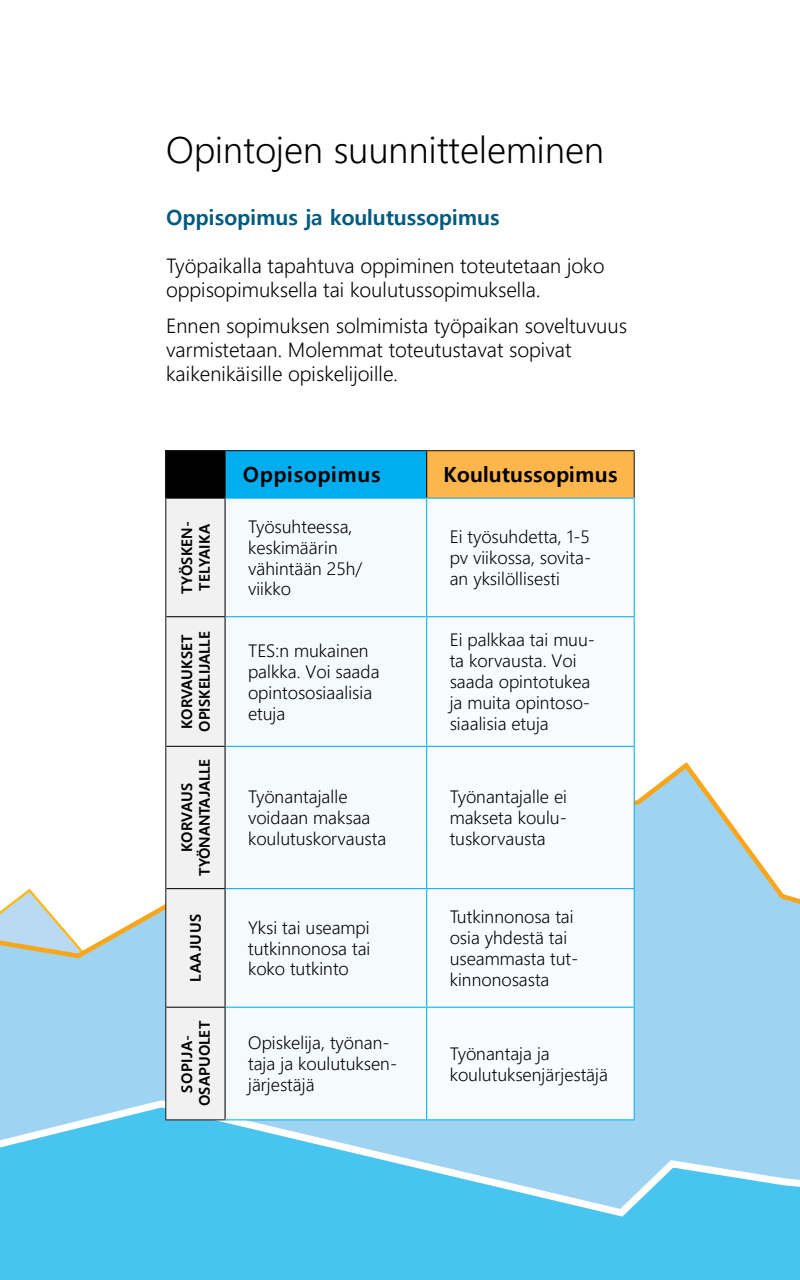
<style>
.page{position:relative;width:800px;height:1280px;background:#fff}
.page>*{position:absolute;margin:0;border:0;box-sizing:border-box;transform-origin:0 0}
.t1{font:300 36px "Malgun Gothic";color:#000}
.t2{font:700 21px "Malgun Gothic";color:#005b7f}
.t3{font:700 20.9px "Malgun Gothic";letter-spacing:.01em;color:#000}
.t4{font:700 20.9px "Malgun Gothic";letter-spacing:.03em;color:#000}
.t5{font:300 20px/24px "Malgun Gothic";color:#000}
.t6{font:300 17.4px/20.9px "Malgun Gothic";color:#000}
.t7{font:700 14.6px/17.6px "Malgun Gothic";color:#000}
.t8{font:700 14.6px/17.6px "Malgun Gothic";letter-spacing:-.02em;color:#000;text-align:center}
.t9{font:700 14.6px "Malgun Gothic";letter-spacing:.03em;color:#000}
</style>
<div class="page">
<svg style="left:0;top:762px;width:800px;height:320px"></svg>
<svg style="left:0;top:1082px;width:800px;height:198px;background:#66caf1"></svg>
<div style="left:166px;top:451px;width:59px;height:47px;background:#000"></div>
<div style="left:225px;top:451px;width:202px;height:47px;background:#00aeef"></div>
<div style="left:427px;top:451px;width:207px;height:47px;background:#fcb64c"></div>
<div style="left:166px;top:499px;width:59px;height:620px;background:#f1f1f2"></div>
<div style="left:226px;top:617px;width:200px;height:502px;background:#f5fafd"></div>
<svg style="left:427px;top:499px;width:207px;height:620px"></svg>
<hr style="left:225px;top:451px;width:1px;height:47px;background:#000">
<hr style="left:426px;top:451px;width:1px;height:47px;background:#000">
<hr style="left:165px;top:450px;width:60px;height:1px;background:#1a1a1a">
<hr style="left:165px;top:451px;width:1px;height:47px;background:#1a1a1a">
<hr style="left:225px;top:450px;width:202px;height:1px;background:#1a1a1a">
<hr style="left:427px;top:450px;width:208px;height:1px;background:#1a1a1a">
<hr style="left:634px;top:451px;width:1px;height:47px;background:#1a1a1a">
<hr style="left:165px;top:498px;width:1px;height:119px;background:#1a1a1a">
<hr style="left:165px;top:617px;width:1px;height:129px;background:#1a1a1a">
<hr style="left:165px;top:746px;width:1px;height:143px;background:#1a1a1a">
<hr style="left:165px;top:889px;width:1px;height:118px;background:#1a1a1a">
<hr style="left:165px;top:1007px;width:1px;height:112px;background:#1a1a1a">
<hr style="left:166px;top:498px;width:60px;height:1px;background:#000">
<hr style="left:226px;top:498px;width:201px;height:1px;background:#00aeef">
<hr style="left:427px;top:498px;width:208px;height:1px;background:#00aeef">
<hr style="left:225px;top:499px;width:1px;height:117px;background:#000">
<hr style="left:166px;top:616px;width:60px;height:1px;background:#000">
<hr style="left:426px;top:499px;width:1px;height:117px;background:#00aeef">
<hr style="left:226px;top:616px;width:201px;height:1px;background:#00aeef">
<hr style="left:634px;top:499px;width:1px;height:117px;background:#00aeef">
<hr style="left:427px;top:616px;width:208px;height:1px;background:#00aeef">
<hr style="left:225px;top:617px;width:1px;height:129px;background:#000">
<hr style="left:166px;top:746px;width:60px;height:1px;background:#000">
<hr style="left:426px;top:617px;width:1px;height:129px;background:#00aeef">
<hr style="left:226px;top:746px;width:201px;height:1px;background:#00aeef">
<hr style="left:634px;top:617px;width:1px;height:129px;background:#00aeef">
<hr style="left:427px;top:746px;width:208px;height:1px;background:#00aeef">
<hr style="left:225px;top:747px;width:1px;height:141px;background:#000">
<hr style="left:166px;top:888px;width:60px;height:1px;background:#000">
<hr style="left:426px;top:747px;width:1px;height:141px;background:#00aeef">
<hr style="left:226px;top:888px;width:201px;height:1px;background:#00aeef">
<hr style="left:634px;top:747px;width:1px;height:141px;background:#00aeef">
<hr style="left:427px;top:888px;width:208px;height:1px;background:#00aeef">
<hr style="left:225px;top:889px;width:1px;height:118px;background:#000">
<hr style="left:166px;top:1007px;width:60px;height:1px;background:#000">
<hr style="left:426px;top:889px;width:1px;height:118px;background:#00aeef">
<hr style="left:226px;top:1007px;width:201px;height:1px;background:#00aeef">
<hr style="left:634px;top:889px;width:1px;height:118px;background:#00aeef">
<hr style="left:427px;top:1007px;width:208px;height:1px;background:#00aeef">
<hr style="left:225px;top:1008px;width:1px;height:111px;background:#000">
<hr style="left:165px;top:1119px;width:60px;height:1px;background:#1a1a1a">
<hr style="left:426px;top:1008px;width:1px;height:111px;background:#00aeef">
<hr style="left:225px;top:1119px;width:202px;height:1px;background:#00aeef">
<hr style="left:634px;top:1008px;width:1px;height:111px;background:#00aeef">
<hr style="left:427px;top:1119px;width:208px;height:1px;background:#00aeef">
<h1 class="t1" style="left:166px;top:129px;width:440px">Opintojen suunnitteleminen</h1>
<p class="t2" style="left:166px;top:205px;width:335px">Oppisopimus ja koulutussopimus</p>
<p class="t5" style="left:166px;top:254px;width:440px">Työpaikalla tapahtuva oppiminen toteutetaan joko oppisopimuksella tai koulutussopimuksella.</p>
<p class="t5" style="left:166px;top:314px;width:462px">Ennen sopimuksen solmimista työpaikan soveltuvuus varmistetaan. Molemmat toteutustavat sopivat kaikenikäisille opiskelijoille.</p>
<p class="t4" style="left:243px;top:462px;width:139px">Oppisopimus</p>
<p class="t3" style="left:443px;top:462px;width:175px">Koulutussopimus</p>
<p class="t7" style="left:178px;top:594px;width:74px;rotate:-90deg">TYÖSKEN-<br>TELYAIKA</p>
<p class="t6" style="left:248px;top:516px;width:116px">Työsuhteessa, keskimäärin vähintään 25h/ viikko</p>
<p class="t6" style="left:450px;top:527px;width:143px;text-align:justify">Ei työsuhdetta, 1-5 pv viikossa, sovita&shy;an yksilöllisesti</p>
<p class="t7" style="left:178px;top:732px;width:102px;rotate:-90deg">KORVAUKSET<br>OPISKELIJALLE</p>
<p class="t6" style="left:248px;top:640px;width:133px">TES:n mukainen palkka. Voi saada opintososiaalisia etuja</p>
<p class="t6" style="left:450px;top:630px;width:147px">Ei palkkaa tai muu&shy;ta korvausta. Voi saada opintotukea ja muita opintoso&shy;siaalisia etuja</p>
<p class="t8" style="left:178px;top:876px;width:118px;rotate:-90deg">KORVAUS<br>TYÖNANTAJALLE</p>
<p class="t6" style="left:248px;top:787px;width:140px">Työnantajalle voidaan maksaa koulutuskorvausta</p>
<p class="t6" style="left:450px;top:787px;width:119px;text-align:justify">Työnantajalle ei makseta koulu&shy;tuskorvausta</p>
<p class="t9" style="left:187px;top:982px;width:69px;rotate:-90deg">LAAJUUS</p>
<p class="t6" style="left:248px;top:917px;width:124px;text-align:justify">Yksi tai useampi tutkinnonosa tai koko tutkinto</p>
<p class="t6" style="left:450px;top:907px;width:130px">Tutkinnonosa tai osia yhdestä tai useammasta tut&shy;kinnonosasta</p>
<p class="t7" style="left:178px;top:1106px;width:87px;text-align:center;rotate:-90deg">SOPIJA-<br>OSAPUOLET</p>
<p class="t6" style="left:248px;top:1033px;width:148px">Opiskelija, työnan&shy;taja ja koulutuksen&shy;järjestäjä</p>
<p class="t6" style="left:450px;top:1043px;width:160px">Työnantaja ja koulutuksenjärjestäjä</p>
</div>
